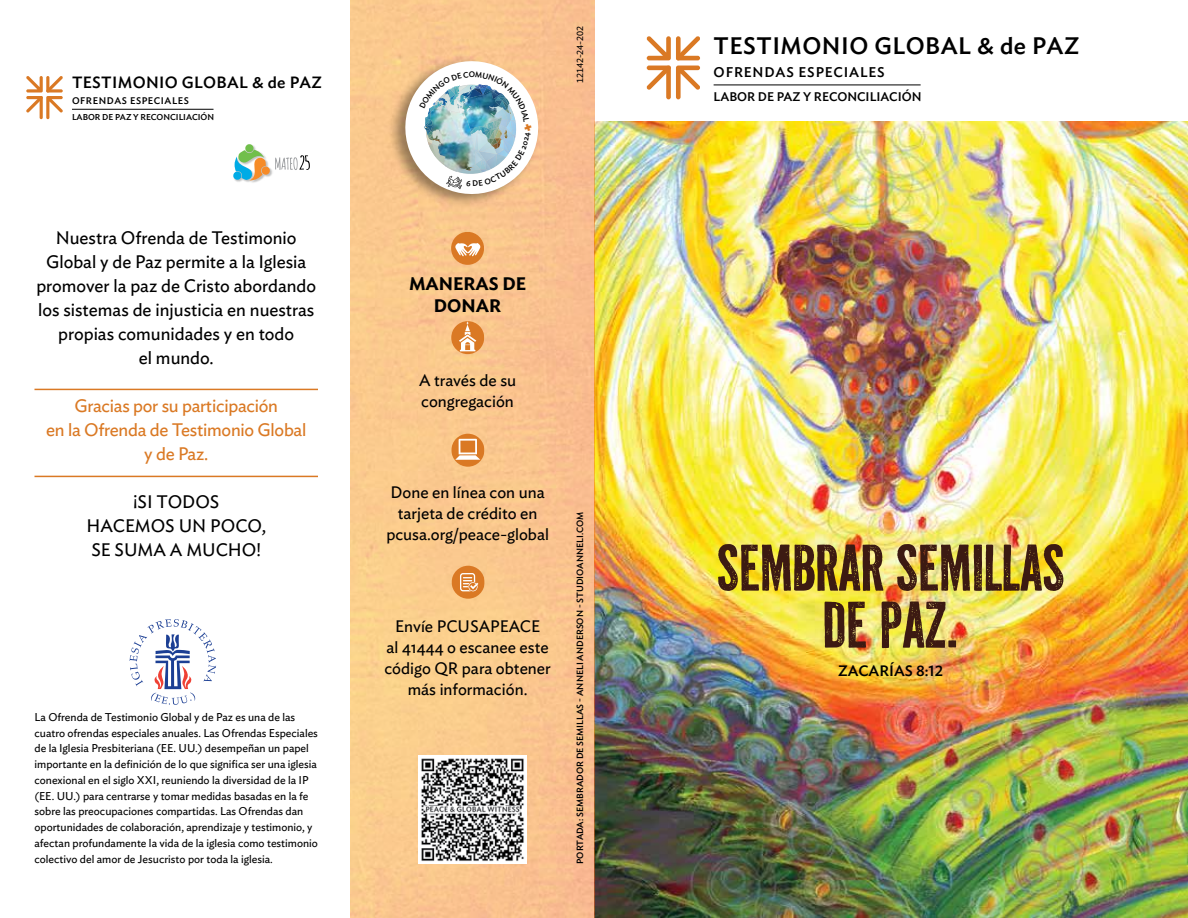
<style>
.page{position:relative;width:1188px;height:918px;background:#fff}
.page>*{position:absolute;margin:0;border:0;box-sizing:border-box;transform-origin:0 0}
.t1{font:63px/57px "PF Fuel Grime";letter-spacing:-.02em;color:#3c1a12;text-align:center}
.t2{font:500 23.7px "Ideal Sans";letter-spacing:.02em;color:#000}
.t3{font:18px/24px "Ideal Sans";color:#000;text-align:center}
.t4{font:18px/24px "Ideal Sans";letter-spacing:-.015em;color:#da7924;text-align:center}
.t5{font:600 18px/22.5px "Ideal Sans";color:#000;text-align:center}
.t6{font:16.5px/21px "Ideal Sans";color:#000;text-align:center}
.t7{font:500 16.2px "Ideal Sans";letter-spacing:.02em;color:#000}
.t8{font:500 15px "Ideal Sans";color:#000}
.t9{font:500 13.95px "Ideal Sans";letter-spacing:.06em;color:#000}
.t10{font:500 12.45px "Ideal Sans";color:#000}
.t11{font:11.25px/15.8px "Ideal Sans";color:#000}
.t12{font:500 9.6px "Ideal Sans";letter-spacing:.06em;color:#000}
.t13{font:500 9px "Ideal Sans";color:#000}
.t14{font:9px "Ideal Sans";letter-spacing:-.01em;color:#000}
.t15{font:500 8.55px "Ideal Sans";color:#000}
.t16{font:500 7.95px "Ideal Sans";color:#000}
</style>
<div class="page">
<img style="left:594px;top:122px;width:594px;height:796px">
<svg style="left:26px;top:76px;width:37px;height:43px"></svg>
<hr style="left:72px;top:109px;width:142px;height:1px;background:#000">
<svg style="left:130px;top:619px;width:86px;height:86px"></svg>
<svg style="left:451px;top:232px;width:33px;height:33px"></svg>
<svg style="left:646px;top:36px;width:54px;height:63px"></svg>
<hr style="left:714px;top:85px;width:207px;height:1px;background:#000">
<img style="left:235px;top:180px;width:25px;height:3px">
<svg style="left:233px;top:144px;width:77px;height:36px"></svg>
<img style="left:421px;top:758px;width:104px;height:104px">
<svg style="left:451px;top:434px;width:33px;height:33px"></svg>
<svg style="left:452px;top:566px;width:33px;height:33px"></svg>
<svg style="left:451px;top:321px;width:33px;height:33px"></svg>
<hr style="left:34px;top:389px;width:284px;height:1px;background:#da7924">
<hr style="left:34px;top:476px;width:284px;height:1px;background:#da7924">
<div style="left:387px;top:56px;width:153px;height:152px;background:#000;opacity:.4"></div>
<img style="left:397px;top:53px;width:142px;height:141px">
<h3 class="t7" style="left:72px;top:70px;width:252px">TESTIMONIO GLOBAL &amp; de PAZ</h3>
<p class="t12" style="left:72px;top:93px;width:118px">OFRENDAS ESPECIALES</p>
<p class="t15" style="left:72px;top:111px;width:144px">LABOR DE PAZ Y RECONCILIACIÓN</p>
<h3 class="t3" style="left:36px;top:224px;width:281px">Nuestra Ofrenda de Testimonio<br>Global y de Paz permite a la Iglesia promover la paz de Cristo abordando los sistemas de injusticia en nuestras propias comunidades y en todo<br>el mundo.</h3>
<h3 class="t4" style="left:46px;top:392px;width:262px">Gracias por su participación<br>en la Ofrenda de Testimonio Global y de Paz.</h3>
<h3 class="t3" style="left:87px;top:488px;width:181px">¡SI TODOS<br>HACEMOS UN POCO,<br>SE SUMA A MUCHO!</h3>
<p class="t11" style="left:34px;top:708px;width:285px">La Ofrenda de Testimonio Global y de Paz es una de las cuatro ofrendas especiales anuales. Las Ofrendas Especiales de la Iglesia Presbiteriana (EE. UU.) desempeñan un papel importante en la definición de lo que significa ser una iglesia conexional en el siglo XXI, reuniendo la diversidad de la IP (EE. UU.) para centrarse y tomar medidas basadas en la fe sobre las preocupaciones compartidas. Las Ofrendas dan oportunidades de colaboración, aprendizaje y testimonio, y afectan profundamente la vida de la iglesia como testimonio colectivo del amor de Jesucristo por toda la iglesia.</p>
<p class="t16" style="left:469px;top:68px;width:8px">O</p>
<p class="t14" style="left:573px;top:83px;width:59px;rotate:-90deg">12142-24-202</p>
<h3 class="t5" style="left:409px;top:271px;width:119px">MANERAS DE<br>DONAR</h3>
<h3 class="t6" style="left:419px;top:368px;width:99px;text-align:left">A través de su congregación</h3>
<h3 class="t6" style="left:386px;top:481px;width:164px">Done en línea con una tarjeta de crédito en pcusa.org/peace-global</h3>
<h3 class="t6" style="left:385px;top:614px;width:168px">Envíe PCUSAPEACE<br>al 41444 o escanee este código QR para obtener más información.</h3>
<p class="t13" style="left:573px;top:864px;width:354px;rotate:-90deg">PORTADA: SEMBRADOR DE SEMILLAS - ANNELI ANDERSON - STUDIOANNELI.COM</p>
<h2 class="t2" style="left:714px;top:28px;width:367px">TESTIMONIO GLOBAL &amp; de PAZ</h2>
<p class="t9" style="left:714px;top:61px;width:173px">OFRENDAS ESPECIALES</p>
<p class="t10" style="left:714px;top:87px;width:209px">LABOR DE PAZ Y RECONCILIACIÓN</p>
<h1 class="t1" style="left:716px;top:540px;width:350px">SEMBRAR SEMILLAS<br>DE PAZ.</h1>
<h3 class="t8" style="left:838px;top:659px;width:106px">ZACARÍAS 8:12</h3>
</div>
